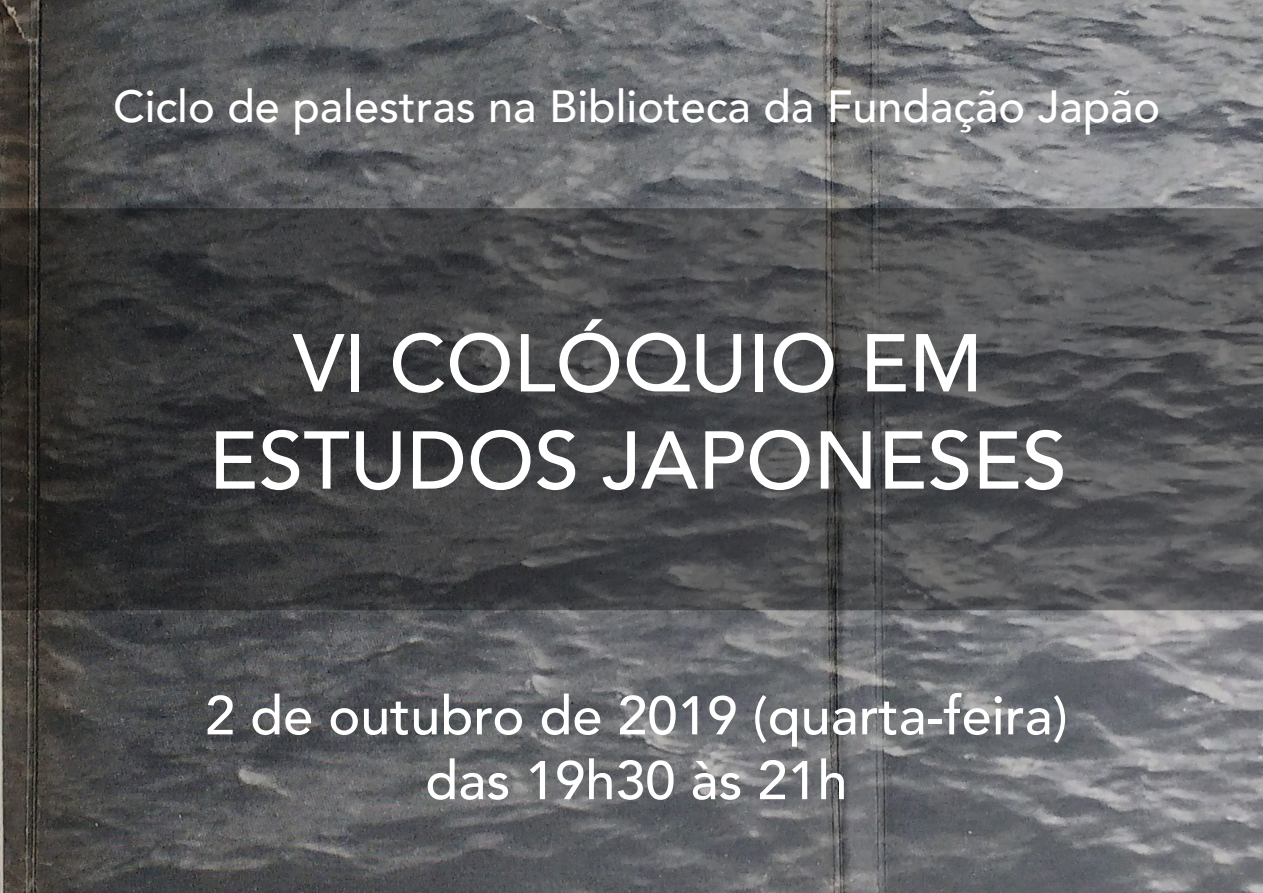
<style>
.page{position:relative;width:1263px;height:893px;background:#fff}
.page>*{position:absolute;margin:0;border:0;box-sizing:border-box;transform-origin:0 0}
.t1{font:500 81px "Avenir";color:#fff}
.t2{font:500 54px "Avenir";color:#fff}
.t3{font:500 45px "Avenir";color:#fff}
</style>
<div class="page">
<img style="left:0;top:0;width:1263px;height:893px">
<svg style="left:0;top:208px;width:1263px;height:402px;background:#444547"></svg>
<p class="t3" style="left:113px;top:67px;width:1049px">Ciclo de palestras na Biblioteca da Fundação Japão</p>
<p class="t1" style="left:293px;top:293px;width:691px">VI COLÓQUIO EM</p>
<p class="t1" style="left:209px;top:390px;width:860px">ESTUDOS JAPONESES</p>
<p class="t2" style="left:205px;top:669px;width:864px">2 de outubro de 2019 (quarta-feira)</p>
<p class="t2" style="left:425px;top:734px;width:424px">das 19h30 às 21h</p>
</div>
